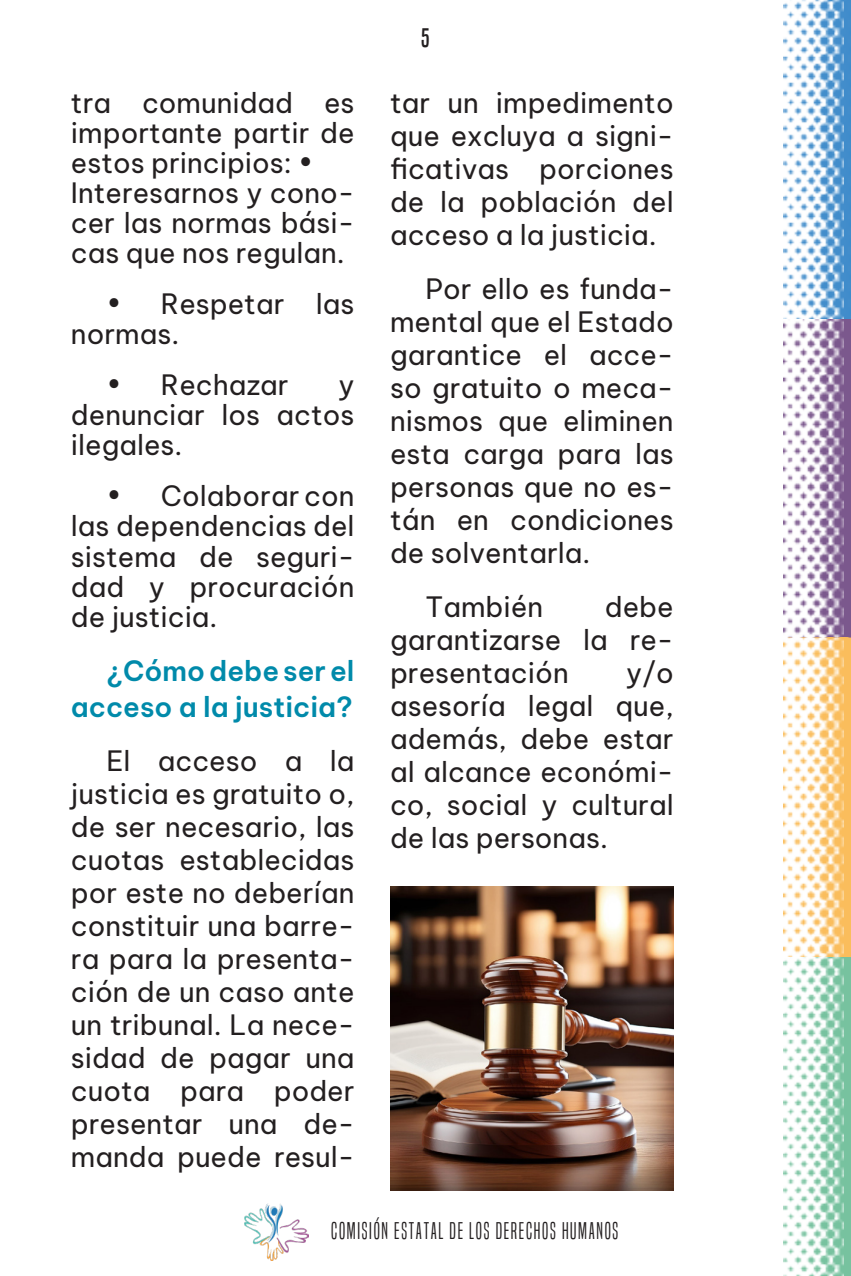
<style>
.page{position:relative;width:851px;height:1276px;background:#fff}
.page>*{position:absolute;margin:0;border:0;box-sizing:border-box;transform-origin:0 0}
.t1{font:27.5px/33px "Be Vietnam Pro";color:#231f20;text-align:justify}
.t2{font:600 27.5px/36px "Be Vietnam Pro";color:#008aaa;text-align:right}
.t3{font:25px "Built Titling Rg";color:#231f20}
.t4{font:22.5px "Built Titling Lt";letter-spacing:.075em;color:#231f20}
</style>
<div class="page">
<img style="left:390px;top:886px;width:283px;height:305px">
<img style="left:244px;top:1203px;width:64px;height:57px">
<img style="left:783px;top:0;width:67px;height:1276px">
<div style="left:844px;top:0;width:6px;height:319px;background:#3b8ccb"></div>
<p class="t1" style="left:71px;top:85px;width:285px;line-height:30px;text-align:left">tra comunidad es importante partir de estos principios: •<br>Interesarnos y cono&shy;cer las normas bási&shy;cas que nos regulan.</p>
<p class="t1" style="left:71px;top:286px;width:285px;line-height:30px;text-indent:35px">• Respetar las normas.</p>
<p class="t1" style="left:106px;top:366px;width:184px">• Rechazar</p>
<p class="t1" style="left:71px;top:367px;width:285px;line-height:30px;text-indent:267px">y denunciar los actos ilegales.</p>
<p class="t1" style="left:71px;top:478px;width:285px;line-height:30px;text-indent:35px">• Colaborar con las dependencias del sistema de seguri&shy;dad y procuración de justicia.</p>
<p class="t2" style="left:71px;top:649px;width:285px">¿Cómo debe ser el acceso a la justicia?</p>
<p class="t1" style="left:71px;top:741px;width:285px;text-indent:35px">El acceso a la justicia es gratuito o, de ser necesario, las cuotas establecidas por este no deberían constituir una barre&shy;ra para la presenta&shy;ción de un caso ante un tribunal. La nece&shy;sidad de pagar una cuota para poder presentar una de&shy;manda puede resul-</p>
<p class="t3" style="left:421px;top:23px;width:10px">5</p>
<p class="t1" style="left:390px;top:83px;width:285px">tar un impedimento que excluya a signi&shy;ficativas porciones de la población del acceso a la justicia.</p>
<p class="t1" style="left:390px;top:269px;width:285px;text-indent:35px">Por ello es funda&shy;mental que el Estado garantice el acce&shy;so gratuito o meca&shy;nismos que eliminen esta carga para las personas que no es&shy;tán en condiciones de solventarla.</p>
<p class="t1" style="left:425px;top:588px;width:119px">También</p>
<p class="t1" style="left:390px;top:588px;width:285px;text-indent:215px">debe garantizarse la re&shy;presentación</p>
<p class="t1" style="left:390px;top:654px;width:285px;text-indent:236px">y/o asesoría legal que, además, debe estar al alcance económi&shy;co, social y cultural de las personas.</p>
<p class="t4" style="left:331px;top:1217px;width:288px">COMISIÓN ESTATAL DE LOS DERECHOS HUMANOS</p>
</div>
